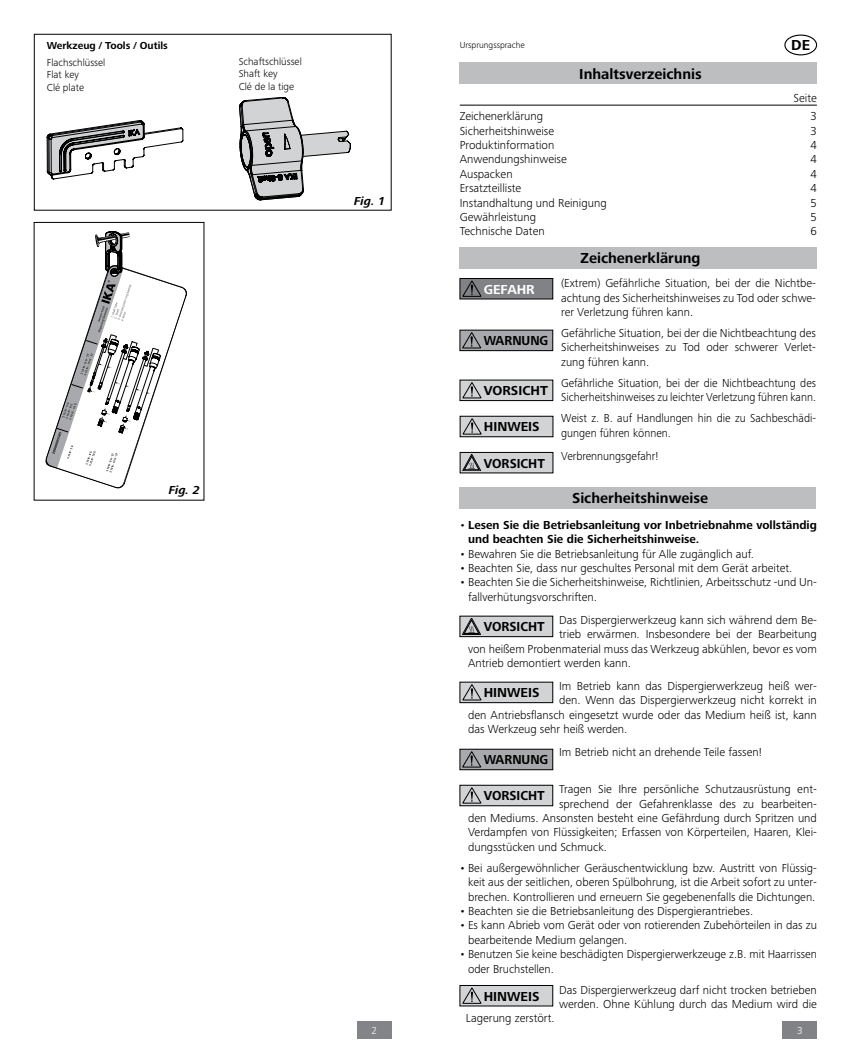
<style>
.page{position:relative;width:851px;height:1063px;background:#fff}
.page>*{position:absolute;margin:0;border:0;box-sizing:border-box;transform-origin:0 0}
.t1{font:700 15px "Frutiger Next IKA";color:#000}
.t2{font:700 13.5px "Frutiger Next IKA";color:#000}
.t3{font:700 13.5px "Frutiger Next IKA";color:#000;scale:.95 1}
.t4{font:700 13.5px "Frutiger Next IKA";color:#000;scale:.93 1}
.t5{font:700 13.5px "Frutiger Next IKA";color:#fff}
.t6{font:300 12px/14.4px "Frutiger Next IKA";color:#000}
.t7{font:300 12px/14.4px "Frutiger Next IKA";color:#000;scale:.95 1}
.t8{font:700 12px/14.4px "Frutiger Next IKA";color:#000}
.t9{font:italic 700 12px "Frutiger Next IKA";color:#000}
.t10{font:300 10.5px/12.6px "Frutiger Next IKA";color:#000}
.t11{font:700 10.5px "Frutiger Next IKA";color:#000}
.t12{font:300 10.5px "Frutiger Next IKA";color:#fff}
.t13{font:300 9px "Frutiger Next IKA";color:#000}
.s1{font-weight:300}
</style>
<div class="page">
<div style="left:357px;top:1022px;width:34px;height:17px;background:#838487"></div>
<div style="left:782px;top:1022px;width:34px;height:17px;background:#808285"></div>
<div style="left:34px;top:34px;width:357px;height:176px;border:1px solid #000"></div>
<div style="left:459px;top:487px;width:357px;height:21px;background:#bcbec0"></div>
<svg style="left:47px;top:120px;width:136px;height:59px"></svg>
<svg style="left:239px;top:97px;width:112px;height:103px"></svg>
<svg style="left:45px;top:231px;width:142px;height:258px"></svg>
<div style="left:784px;top:35px;width:33px;height:20px;border:1px solid #000;border-radius:50%"></div>
<div style="left:459px;top:63px;width:358px;height:21px;background:#bcbec0"></div>
<hr style="left:459px;top:105px;width:357px;height:1px;background:#000">
<div style="left:459px;top:247px;width:357px;height:22px;background:#bcbec0"></div>
<div style="left:460px;top:278px;width:92px;height:21px;background:#808285"></div>
<div style="left:459px;top:278px;width:94px;height:21px;border:1px solid #000"></div>
<svg style="left:462px;top:280px;width:19px;height:19px"></svg>
<div style="left:460px;top:380px;width:92px;height:21px;background:#d1d3d4"></div>
<div style="left:459px;top:380px;width:94px;height:21px;border:1px solid #000"></div>
<svg style="left:462px;top:382px;width:19px;height:18px"></svg>
<div style="left:460px;top:416px;width:93px;height:21px;background:#d1d3d4"></div>
<div style="left:459px;top:416px;width:94px;height:21px;border:1px solid #000"></div>
<svg style="left:462px;top:418px;width:19px;height:19px"></svg>
<div style="left:460px;top:985px;width:92px;height:21px;background:#d1d3d4"></div>
<div style="left:459px;top:985px;width:94px;height:21px;border:1px solid #000"></div>
<svg style="left:462px;top:987px;width:19px;height:19px"></svg>
<div style="left:460px;top:330px;width:92px;height:21px;background:#a7a9ac"></div>
<div style="left:459px;top:330px;width:94px;height:21px;border:1px solid #000"></div>
<svg style="left:461px;top:332px;width:20px;height:18px"></svg>
<div style="left:460px;top:452px;width:93px;height:21px;background:#d1d3d4"></div>
<div style="left:459px;top:452px;width:94px;height:21px;border:1px solid #000"></div>
<svg style="left:462px;top:454px;width:18px;height:17px"></svg>
<div style="left:460px;top:616px;width:92px;height:21px;background:#d1d3d4"></div>
<div style="left:459px;top:616px;width:94px;height:21px;border:1px solid #000"></div>
<svg style="left:462px;top:618px;width:18px;height:17px"></svg>
<div style="left:460px;top:682px;width:92px;height:21px;background:#d1d3d4"></div>
<div style="left:459px;top:682px;width:94px;height:21px;border:1px solid #000"></div>
<svg style="left:462px;top:684px;width:19px;height:18px"></svg>
<div style="left:460px;top:749px;width:92px;height:21px;background:#a7a9ac"></div>
<div style="left:459px;top:749px;width:94px;height:21px;border:1px solid #000"></div>
<svg style="left:461px;top:751px;width:20px;height:19px"></svg>
<div style="left:460px;top:785px;width:92px;height:21px;background:#d1d3d4"></div>
<div style="left:459px;top:785px;width:94px;height:21px;border:1px solid #000"></div>
<svg style="left:462px;top:787px;width:19px;height:19px"></svg>
<p class="t11" style="left:47px;top:40px;width:123px">Werkzeug / Tools / Outils</p>
<p class="t10" style="left:47px;top:56px;width:60px">Flachschlüssel<br>Flat key<br>Clé plate</p>
<p class="t10" style="left:239px;top:55px;width:65px">Schaftschlüssel<br>Shaft key<br>Clé de la tige</p>
<p class="t9" style="left:169px;top:483px;width:32px">Fig. 2</p>
<p class="t9" style="left:354px;top:194px;width:32px">Fig. 1</p>
<p class="t13" style="left:459px;top:40px;width:67px">Ursprungssprache</p>
<p class="t1" style="left:579px;top:65px;width:124px">Inhaltsverzeichnis</p>
<p class="t1" style="left:791px;top:37px;width:20px">DE</p>
<p class="t6" style="left:793px;top:91px;width:25px">Seite</p>
<p class="t6" style="left:459px;top:109px;width:85px">Zeichenerklärung</p>
<p class="t6" style="left:810px;top:109px;width:8px">3</p>
<p class="t6" style="left:459px;top:123px;width:96px">Sicherheitshinweise</p>
<p class="t6" style="left:810px;top:123px;width:8px">3</p>
<p class="t6" style="left:459px;top:138px;width:96px">Produktinformation</p>
<p class="t6" style="left:810px;top:138px;width:8px">4</p>
<p class="t6" style="left:459px;top:152px;width:109px">Anwendungshinweise</p>
<p class="t6" style="left:810px;top:152px;width:8px">4</p>
<p class="t6" style="left:459px;top:167px;width:54px">Auspacken</p>
<p class="t6" style="left:810px;top:167px;width:8px">4</p>
<p class="t6" style="left:459px;top:181px;width:63px">Ersatzteilliste</p>
<p class="t6" style="left:810px;top:181px;width:8px">4</p>
<p class="t6" style="left:459px;top:195px;width:148px">Instandhaltung und Reinigung</p>
<p class="t6" style="left:810px;top:195px;width:8px">5</p>
<p class="t6" style="left:459px;top:210px;width:78px">Gewährleistung</p>
<p class="t6" style="left:810px;top:210px;width:8px">5</p>
<p class="t6" style="left:459px;top:224px;width:86px">Technische Daten</p>
<p class="t6" style="left:810px;top:224px;width:8px">6</p>
<p class="t1" style="left:580px;top:250px;width:121px">Zeichenerklärung</p>
<p class="t6" style="left:561px;top:276px;width:256px;text-align:justify">(Extrem) Gefährliche Situation, bei der die Nichtbe&shy;achtung des Sicherheitshinweises zu Tod oder schwe&shy;rer Verletzung führen kann.</p>
<p class="t6" style="left:561px;top:326px;width:256px;text-align:justify">Gefährliche Situation, bei der die Nichtbeachtung des Sicherheitshinweises zu Tod oder schwerer Verlet&shy;zung führen kann.</p>
<p class="t7" style="left:561px;top:376px;width:270px">Gefährliche Situation, bei der die Nichtbeachtung des<br>Sicherheitshinweises zu leichter Verletzung führen kann.</p>
<p class="t7" style="left:561px;top:411px;width:270px">Weist z. B. auf Handlungen hin die zu Sachbeschädi&shy;gungen führen können.</p>
<p class="t7" style="left:561px;top:448px;width:104px">Verbrennungsgefahr!</p>
<p class="t5" style="left:483px;top:281px;width:53px">GEFAHR</p>
<p class="t4" style="left:483px;top:333px;width:71px">WARNUNG</p>
<p class="t2" style="left:483px;top:383px;width:66px">VORSICHT</p>
<p class="t2" style="left:484px;top:419px;width:57px">HINWEIS</p>
<p class="t3" style="left:484px;top:455px;width:66px">VORSICHT</p>
<p class="t1" style="left:572px;top:490px;width:137px">Sicherheitshinweise</p>
<p class="t8" style="left:468px;top:518px;width:350px;text-indent:-9px"><span class="s1">•</span> Lesen Sie die Betriebsanleitung vor Inbetriebnahme vollständig und beachten Sie die Sicherheitshinweise.</p>
<p class="t6" style="left:459px;top:546px;width:296px">• Bewahren Sie die Betriebsanleitung für Alle zugänglich auf.</p>
<p class="t6" style="left:459px;top:561px;width:334px">• Beachten Sie, dass nur geschultes Personal mit dem Gerät arbeitet.</p>
<p class="t6" style="left:468px;top:575px;width:350px;text-indent:-9px">• Beachten Sie die Sicherheitshinweise, Richtlinien, Arbeitsschutz -und Un&shy;fallverhütungsvorschriften.</p>
<p class="t6" style="left:559px;top:613px;width:259px">Das Dispergierwerkzeug kann sich während dem Be-</p>
<p class="t6" style="left:559px;top:627px;width:259px">trieb erwärmen. Insbesondere bei der Bearbeitung</p>
<p class="t6" style="left:468px;top:641px;width:350px">von heißem Probenmaterial muss das Werkzeug abkühlen, bevor es vom</p>
<p class="t6" style="left:468px;top:656px;width:164px">Antrieb demontiert werden kann.</p>
<p class="t6" style="left:559px;top:679px;width:259px">Im Betrieb kann das Dispergierwerkzeug heiß wer-</p>
<p class="t6" style="left:559px;top:693px;width:259px">den. Wenn das Dispergierwerkzeug nicht korrekt in</p>
<p class="t6" style="left:468px;top:707px;width:350px">den Antriebsflansch eingesetzt wurde oder das Medium heiß ist, kann</p>
<p class="t6" style="left:468px;top:722px;width:161px">das Werkzeug sehr heiß werden.</p>
<p class="t6" style="left:559px;top:745px;width:204px">Im Betrieb nicht an drehende Teile fassen!</p>
<p class="t6" style="left:559px;top:782px;width:259px">Tragen Sie Ihre persönliche Schutzausrüstung ent-</p>
<p class="t6" style="left:559px;top:796px;width:259px">sprechend der Gefahrenklasse des zu bearbeiten-</p>
<p class="t6" style="left:468px;top:811px;width:350px">den Mediums. Ansonsten besteht eine Gefährdung durch Spritzen und</p>
<p class="t6" style="left:468px;top:825px;width:350px">Verdampfen von Flüssigkeiten; Erfassen von Körperteilen, Haaren, Klei-</p>
<p class="t6" style="left:468px;top:840px;width:140px">dungsstücken und Schmuck.</p>
<p class="t6" style="left:468px;top:861px;width:350px;text-align:justify;text-indent:-9px">• Bei außergewöhnlicher Geräuschentwicklung bzw. Austritt von Flüssig&shy;keit aus der seitlichen, oberen Spülbohrung, ist die Arbeit sofort zu unter&shy;brechen. Kontrollieren und erneuern Sie gegebenenfalls die Dichtungen.</p>
<p class="t6" style="left:459px;top:904px;width:295px">• Beachten sie die Betriebsanleitung des Dispergierantriebes.</p>
<p class="t6" style="left:468px;top:918px;width:350px;text-indent:-9px">• Es kann Abrieb vom Gerät oder von rotierenden Zubehörteilen in das zu bearbeitende Medium gelangen.</p>
<p class="t6" style="left:468px;top:947px;width:350px;text-indent:-9px">• Benutzen Sie keine beschädigten Dispergierwerkzeuge z.B. mit Haarrissen oder Bruchstellen.</p>
<p class="t6" style="left:559px;top:982px;width:259px">Das Dispergierwerkzeug darf nicht trocken betrieben werden. Ohne Kühlung durch das Medium wird die</p>
<p class="t6" style="left:466px;top:1011px;width:90px">Lagerung zerstört.</p>
<p class="t3" style="left:483px;top:619px;width:66px">VORSICHT</p>
<p class="t2" style="left:483px;top:685px;width:57px">HINWEIS</p>
<p class="t4" style="left:483px;top:752px;width:71px">WARNUNG</p>
<p class="t3" style="left:483px;top:788px;width:66px">VORSICHT</p>
<p class="t2" style="left:483px;top:988px;width:57px">HINWEIS</p>
<p class="t12" style="left:371px;top:1024px;width:7px">2</p>
<p class="t12" style="left:797px;top:1024px;width:7px">3</p>
</div>
